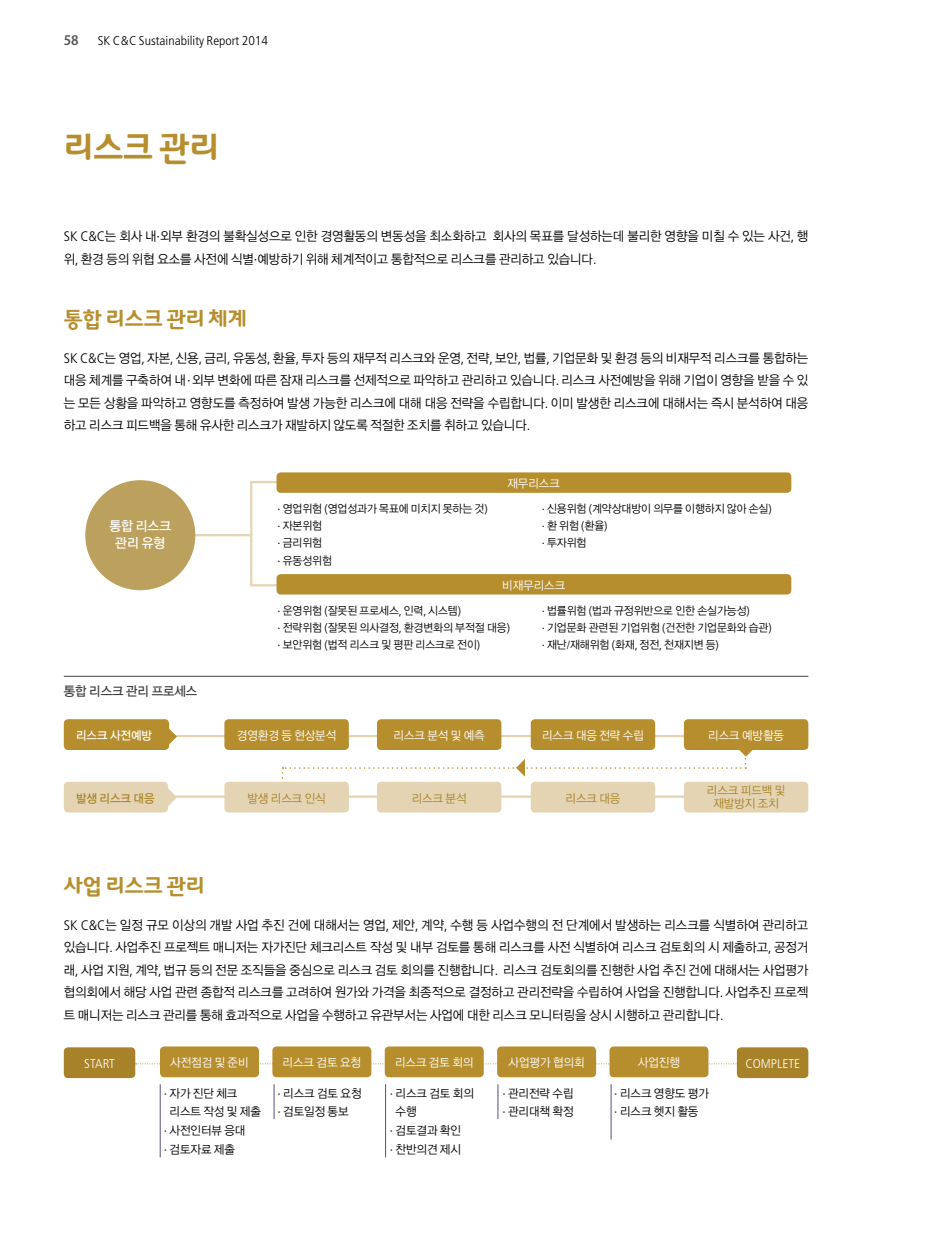
<style>
.page{position:relative;width:936px;height:1234px;background:#fff}
.page>*{position:absolute;margin:0;border:0;box-sizing:border-box;transform-origin:0 0}
.t1{font:700 33px "Moebius Korea";color:#b68e2d}
.t2{font:700 21px "Moebius Korea";color:#b68e2d}
.t3{font:600 semi-condensed 15px "Myriad Pro";color:#58585b}
.t4{font:13.5px/17.2px "YDVYGO Std 13";color:#fff;text-align:center;scale:.95 1}
.t5{font:13.05px/22.5px "YDVYGO Std 12";color:#000;text-align:justify;scale:.95 1}
.t6{font:13.05px "YDVYGO Std 13";color:#404042;scale:.95 1}
.t7{font:300 condensed 12.75px "Frutiger LT Std";color:#000;scale:1.07 1}
.t8{font:300 condensed 12.75px "Frutiger LT Std";color:#fff;scale:1.07 1}
.t9{font:12px/18.8px "YDVYGO Std 12";color:#000;scale:.95 1}
.t10{font:12px "YDVYGO Std 12";color:#fff;scale:.95 1}
.t11{font:12px/12.8px "YDVYGO Std 12";color:#a78228;text-align:center;scale:.95 1}
.t12{font:12px "YDVYGO Std 13";color:#fff;scale:.95 1}
.t13{font:12px "YDVYGO Std 13";color:#a78228;scale:.95 1}
.t14{font:11.25px/17.2px "YDVYGO Std 12";color:#000;scale:.95 1}
.s1{font-family:"Frutiger LT Std";font-weight:300;font-stretch:condensed;font-size:13.8px}
.s2{font-family:"Frutiger LT Std";font-weight:300;font-stretch:condensed;font-size:11.85px}
.s3{font-family:"Frutiger LT Std";font-weight:300;font-stretch:condensed;font-size:12.75px}
</style>
<div class="page">
<svg style="left:136px;top:1063px;width:600px;height:1px"></svg>
<div style="left:64px;top:1047px;width:71px;height:30px;background:#a78228;border-radius:4px"></div>
<div style="left:736px;top:1047px;width:72px;height:30px;background:#a78228;border-radius:4px"></div>
<hr style="left:160px;top:1083px;width:1px;height:74px;background:#584b88">
<div style="left:160px;top:1046px;width:99px;height:30px;background:#b68e2d;border-radius:4px"></div>
<hr style="left:274px;top:1083px;width:1px;height:35px;background:#584b88">
<div style="left:272px;top:1046px;width:99px;height:30px;background:#b68e2d;border-radius:4px"></div>
<hr style="left:385px;top:1083px;width:1px;height:74px;background:#584b88">
<div style="left:385px;top:1046px;width:98px;height:30px;background:#b68e2d;border-radius:4px"></div>
<hr style="left:497px;top:1083px;width:1px;height:35px;background:#584b88">
<div style="left:497px;top:1046px;width:99px;height:30px;background:#b68e2d;border-radius:4px"></div>
<hr style="left:610px;top:1083px;width:1px;height:56px;background:#584b88">
<div style="left:609px;top:1046px;width:99px;height:30px;background:#b68e2d;border-radius:4px"></div>
<hr style="left:189px;top:534px;width:62px;height:2px;background:#e4d4b3">
<svg style="left:249px;top:481px;width:33px;height:106px"></svg>
<div style="left:85px;top:480px;width:110px;height:110px;background:#bca05e;border-radius:50%"></div>
<div style="left:276px;top:574px;width:515px;height:20px;background:#b68e2d;border-radius:4px"></div>
<div style="left:276px;top:472px;width:515px;height:20px;background:#b68e2d;border-radius:4px"></div>
<hr style="left:64px;top:675px;width:744px;height:1px;background:#404042">
<hr style="left:168px;top:734px;width:527px;height:3px;background:#e4d4b3">
<div style="left:224px;top:719px;width:125px;height:30px;background:#b68e2d;border-radius:4px"></div>
<div style="left:64px;top:719px;width:105px;height:30px;background:#b68e2d;border-radius:4px"></div>
<div style="left:377px;top:719px;width:124px;height:30px;background:#b68e2d;border-radius:4px"></div>
<div style="left:530px;top:719px;width:125px;height:30px;background:#b68e2d;border-radius:4px"></div>
<div style="left:684px;top:719px;width:124px;height:30px;background:#b68e2d;border-radius:4px"></div>
<hr style="left:168px;top:795px;width:527px;height:2px;background:#e4d4b3">
<div style="left:224px;top:781px;width:125px;height:31px;background:#e4d4b3;border-radius:4px"></div>
<div style="left:64px;top:781px;width:104px;height:31px;background:#e4d4b3;border-radius:4px"></div>
<div style="left:377px;top:781px;width:124px;height:31px;background:#e4d4b3;border-radius:4px"></div>
<div style="left:530px;top:781px;width:125px;height:31px;background:#e4d4b3;border-radius:4px"></div>
<div style="left:684px;top:781px;width:124px;height:31px;background:#e4d4b3;border-radius:4px"></div>
<svg style="left:169px;top:727px;width:8px;height:18px"></svg>
<svg style="left:282px;top:743px;width:472px;height:53px"></svg>
<svg style="left:168px;top:788px;width:9px;height:18px"></svg>
<p class="t3" style="left:64px;top:31px;width:16px">58</p>
<p class="t7" style="left:98px;top:33px;width:161px">SK C&amp;C Sustainability Report 2014</p>
<h1 class="t1" style="left:64px;top:129px;width:157px">리스크 관리</h1>
<p class="t5" style="left:64px;top:225px;width:785px;line-height:23px"><span class="s1">SK C&amp;C</span>는 회사 내<span class="s1">·</span>외부 환경의 불확실성으로 인한 경영활동의 변동성을 최소화하고 회사의 목표를 달성하는데 불리한 영향을 미칠 수 있는 사건<span class="s1">,</span> 행 위<span class="s1">,</span> 환경 등의 위협 요소를 사전에 식별<span class="s1">·</span>예방하기 위해 체계적이고 통합적으로 리스크를 관리하고 있습니다<span class="s1">.</span></p>
<h2 class="t2" style="left:64px;top:307px;width:184px">통합 리스크 관리 체계</h2>
<p class="t5" style="left:64px;top:347px;width:785px"><span class="s1">SK C&amp;C</span>는 영업<span class="s1">,</span> 자본<span class="s1">,</span> 신용<span class="s1">,</span> 금리<span class="s1">,</span> 유동성<span class="s1">,</span> 환율<span class="s1">,</span> 투자 등의 재무적 리스크와 운영<span class="s1">,</span> 전략<span class="s1">,</span> 보안<span class="s1">,</span> 법률<span class="s1">,</span> 기업문화 및 환경 등의 비재무적 리스크를 통합하는 대응 체계를 구축하여 내 <span class="s1">·</span> 외부 변화에 따른 잠재 리스크를 선제적으로 파악하고 관리하고 있습니다<span class="s1">.</span> 리스크 사전예방을 위해 기업이 영향을 받을 수 있 는 모든 상황을 파악하고 영향도를 측정하여 발생 가능한 리스크에 대해 대응 전략을 수립합니다<span class="s1">.</span> 이미 발생한 리스크에 대해서는 즉시 분석하여 대응 하고 리스크 피드백을 통해 유사한 리스크가 재발하지 않도록 적절한 조치를 취하고 있습니다<span class="s1">.</span></p>
<p class="t4" style="left:109px;top:517px;width:66px">통합 리스크 관리 유형</p>
<p class="t10" style="left:507px;top:477px;width:57px">재무리스크</p>
<p class="t14" style="left:277px;top:500px;width:223px"><span class="s2">·</span> 영업위험 <span class="s2">(</span>영업성과가 목표에 미치지 못하는 것<span class="s2">) ·</span> 자본위험<br><span class="s2">·</span> 금리위험<br><span class="s2">·</span> 유동성위험</p>
<p class="t14" style="left:541px;top:500px;width:243px"><span class="s2">·</span> 신용위험 <span class="s2">(</span>계약상대방이 의무를 이행하지 않아 손실<span class="s2">) ·</span> 환 위험 <span class="s2">(</span>환율<span class="s2">)<br>·</span> 투자위험</p>
<p class="t10" style="left:502px;top:579px;width:68px">비재무리스크</p>
<p class="t14" style="left:277px;top:602px;width:246px"><span class="s2">·</span> 운영위험 <span class="s2">(</span>잘못된 프로세스<span class="s2">,</span> 인력<span class="s2">,</span> 시스템<span class="s2">)<br>·</span> 전략위험 <span class="s2">(</span>잘못된 의사결정<span class="s2">,</span> 환경변화의 부적절 대응<span class="s2">) ·</span> 보안위험 <span class="s2">(</span>법적 리스크 및 평판 리스크로 전이<span class="s2">)</span></p>
<p class="t14" style="left:541px;top:602px;width:243px"><span class="s2">·</span> 법률위험 <span class="s2">(</span>법과 규정위반으로 인한 손실가능성<span class="s2">)<br>·</span> 기업문화 관련된 기업위험 <span class="s2">(</span>건전한 기업문화와 습관<span class="s2">) ·</span> 재난<span class="s2">/</span>재해위험 <span class="s2">(</span>화재<span class="s2">,</span> 정전<span class="s2">,</span> 천재지변 등<span class="s2">)</span></p>
<p class="t6" style="left:64px;top:684px;width:142px">통합 리스크 관리 프로세스</p>
<p class="t12" style="left:76px;top:729px;width:81px">리스크 사전예방</p>
<p class="t10" style="left:237px;top:729px;width:106px">경영환경 등 현상분석</p>
<p class="t10" style="left:393px;top:729px;width:98px">리스크 분석 및 예측</p>
<p class="t10" style="left:542px;top:729px;width:109px">리스크 대응 전략 수립</p>
<p class="t10" style="left:708px;top:729px;width:81px">리스크 예방활동</p>
<p class="t13" style="left:76px;top:791px;width:84px">발생 리스크 대응</p>
<p class="t11" style="left:247px;top:791px;width:84px">발생 리스크 인식</p>
<p class="t11" style="left:411px;top:791px;width:59px">리스크 분석</p>
<p class="t11" style="left:565px;top:791px;width:59px">리스크 대응</p>
<p class="t11" style="left:707px;top:784px;width:84px">리스크 피드백 및 재발방지 조치</p>
<h2 class="t2" style="left:64px;top:873px;width:142px">사업 리스크 관리</h2>
<p class="t5" style="left:64px;top:913px;width:785px"><span class="s1">SK C&amp;C</span>는 일정 규모 이상의 개발 사업 추진 건에 대해서는 영업<span class="s1">,</span> 제안<span class="s1">,</span> 계약<span class="s1">,</span> 수행 등 사업수행의 전 단계에서 발생하는 리스크를 식별하여 관리하고 있습니다<span class="s1">.</span> 사업추진 프로젝트 매니저는 자가진단 체크리스트 작성 및 내부 검토를 통해 리스크를 사전 식별하여 리스크 검토회의 시 제출하고<span class="s1">,</span> 공정거 래<span class="s1">,</span> 사업 지원<span class="s1">,</span> 계약<span class="s1">,</span> 법규 등의 전문 조직들을 중심으로 리스크 검토 회의를 진행합니다<span class="s1">.</span> 리스크 검토회의를 진행한 사업 추진 건에 대해서는 사업평가 협의회에서 해당 사업 관련 종합적 리스크를 고려하여 원가와 가격을 최종적으로 결정하고 관리전략을 수립하여 사업을 진행합니다<span class="s1">.</span> 사업추진 프로젝 트 매니저는 리스크 관리를 통해 효과적으로 사업을 수행하고 유관부서는 사업에 대한 리스크 모니터링을 상시 시행하고 관리합니다<span class="s1">.</span></p>
<p class="t8" style="left:84px;top:1056px;width:30px">START</p>
<p class="t10" style="left:638px;top:1056px;width:46px">사업진행</p>
<p class="t10" style="left:170px;top:1056px;width:84px">사전점검 및 준비</p>
<p class="t10" style="left:282px;top:1056px;width:84px">리스크 검토 요청</p>
<p class="t10" style="left:395px;top:1056px;width:84px">리스크 검토 회의</p>
<p class="t10" style="left:508px;top:1056px;width:81px">사업평가 협의회</p>
<p class="t9" style="left:164px;top:1083px;width:79px"><span class="s3">·</span> 자가 진단 체크</p>
<p class="t9" style="left:169px;top:1102px;width:98px">리스트 작성 및 제출</p>
<p class="t9" style="left:164px;top:1121px;width:87px"><span class="s3">·</span> 사전인터뷰 응대</p>
<p class="t9" style="left:164px;top:1139px;width:76px"><span class="s3">·</span> 검토자료 제출</p>
<p class="t9" style="left:277px;top:1083px;width:90px"><span class="s3">·</span> 리스크 검토 요청 <span class="s3">·</span> 검토일정 통보</p>
<p class="t9" style="left:390px;top:1083px;width:90px"><span class="s3">·</span> 리스크 검토 회의</p>
<p class="t9" style="left:395px;top:1102px;width:24px">수행</p>
<p class="t9" style="left:390px;top:1121px;width:76px"><span class="s3">·</span> 검토결과 확인</p>
<p class="t9" style="left:390px;top:1139px;width:76px"><span class="s3">·</span> 찬반의견 제시</p>
<p class="t9" style="left:502px;top:1083px;width:76px"><span class="s3">·</span> 관리전략 수립 <span class="s3">·</span> 관리대책 확정</p>
<p class="t9" style="left:614px;top:1083px;width:101px"><span class="s3">·</span> 리스크 영향도 평가 <span class="s3">·</span> 리스크 헷지 활동</p>
<p class="t8" style="left:745px;top:1055px;width:53px">COMPLETE</p>
</div>
